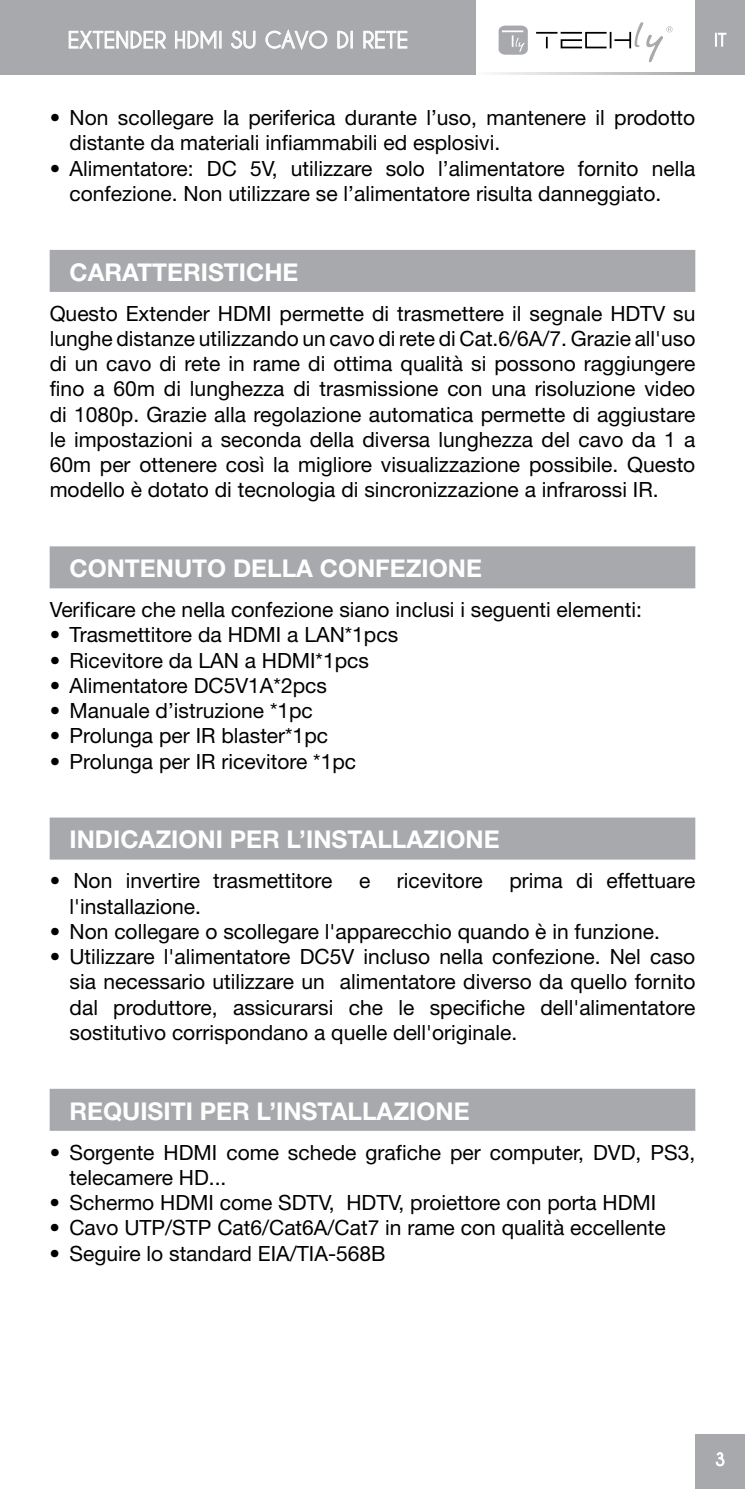
<style>
.page{position:relative;width:745px;height:1489px;background:#fff}
.page>*{position:absolute;margin:0;border:0;box-sizing:border-box;transform-origin:0 0}
.t1{font:700 24.5px "Helvetica Neue LT Std";color:#fff}
.t2{font:700 22.75px "Caviar Dreams";color:#fff}
.t3{font:21px/25.2px "Helvetica Neue LT Std";color:#000}
</style>
<div class="page">
<svg style="left:475px;top:73px;width:219px;height:1px"></svg>
<div style="left:694px;top:0;width:50px;height:74px;background:#a7a9ac"></div>
<svg style="left:715px;top:33px;width:11px;height:14px"></svg>
<svg style="left:545px;top:37px;width:2px;height:11px"></svg>
<hr style="left:535px;top:32px;width:22px;height:2px;background:#000">
<svg style="left:498px;top:26px;width:29px;height:29px"></svg>
<svg style="left:560px;top:22px;width:112px;height:40px"></svg>
<div style="left:694px;top:1434px;width:50px;height:54px;background:#a7a9ac"></div>
<svg style="left:715px;top:1452px;width:9px;height:14px"></svg>
<div style="left:0;top:0;width:475px;height:74px;background:#a7a9ac"></div>
<svg style="left:69px;top:31px;width:97px;height:18px"></svg>
<svg style="left:175px;top:31px;width:46px;height:18px"></svg>
<svg style="left:231px;top:31px;width:24px;height:18px"></svg>
<svg style="left:265px;top:29px;width:62px;height:21px"></svg>
<svg style="left:337px;top:31px;width:15px;height:18px"></svg>
<svg style="left:363px;top:31px;width:44px;height:18px"></svg>
<div style="left:50px;top:250px;width:644px;height:42px;background:#a7a9ac"></div>
<div style="left:50px;top:546px;width:644px;height:42px;background:#a7a9ac"></div>
<div style="left:50px;top:817px;width:644px;height:42px;background:#a7a9ac"></div>
<div style="left:50px;top:1088px;width:644px;height:42px;background:#a7a9ac"></div>
<p class="t2" style="left:67px;top:27px;width:342px">EXTENDER HDMI SU CAVO DI RETE</p>
<p class="t3" style="left:69px;top:105px;width:627px;text-indent:-20px">• Non scollegare la periferica durante l’uso, mantenere il prodotto distante da materiali infiammabili ed esplosivi.</p>
<p class="t3" style="left:69px;top:155px;width:627px;text-indent:-20px">• Alimentatore: DC 5V, utilizzare solo l’alimentatore fornito nella confezione. Non utilizzare se l’alimentatore risulta danneggiato.</p>
<p class="t1" style="left:69px;top:257px;width:230px">CARATTERISTICHE</p>
<p class="t3" style="left:50px;top:300px;width:647px;text-align:justify">Questo Extender HDMI permette di trasmettere il segnale HDTV su lunghe distanze utilizzando un cavo di rete di Cat.6/6A/7. Grazie all'uso di un cavo di rete in rame di ottima qualità si possono raggiungere fino a 60m di lunghezza di trasmissione con una risoluzione video di 1080p. Grazie alla regolazione automatica permette di aggiustare le impostazioni a seconda della diversa lunghezza del cavo da 1 a 60m per ottenere così la migliore visualizzazione possibile. Questo modello è dotato di tecnologia di sincronizzazione a infrarossi IR.</p>
<p class="t1" style="left:69px;top:553px;width:414px">CONTENUTO DELLA CONFEZIONE</p>
<p class="t3" style="left:50px;top:597px;width:593px">Verificare che nella confezione siano inclusi i seguenti elementi:</p>
<p class="t3" style="left:50px;top:622px;width:350px">• Trasmettitore da HDMI a LAN*1pcs</p>
<p class="t3" style="left:50px;top:647px;width:320px">• Ricevitore da LAN a HDMI*1pcs</p>
<p class="t3" style="left:50px;top:672px;width:278px">• Alimentatore DC5V1A*2pcs</p>
<p class="t3" style="left:50px;top:697px;width:264px">• Manuale d’istruzione *1pc</p>
<p class="t3" style="left:50px;top:723px;width:280px">• Prolunga per IR blaster*1pc</p>
<p class="t3" style="left:50px;top:748px;width:308px">• Prolunga per IR ricevitore *1pc</p>
<p class="t1" style="left:69px;top:824px;width:431px">INDICAZIONI PER L’INSTALLAZIONE</p>
<p class="t3" style="left:50px;top:868px;width:284px">• Non invertire trasmettitore</p>
<p class="t3" style="left:359px;top:868px;width:13px">e</p>
<p class="t3" style="left:396px;top:868px;width:87px">ricevitore</p>
<p class="t3" style="left:509px;top:868px;width:187px">prima di effettuare</p>
<p class="t3" style="left:69px;top:893px;width:133px">l'installazione.</p>
<p class="t3" style="left:50px;top:918px;width:611px">• Non collegare o scollegare l'apparecchio quando è in funzione.</p>
<p class="t3" style="left:69px;top:943px;width:627px;text-align:justify;text-indent:-20px">• Utilizzare l'alimentatore DC5V incluso nella confezione. Nel caso sia necessario utilizzare un alimentatore diverso da quello fornito dal produttore, assicurarsi che le specifiche dell'alimentatore sostitutivo corrispondano a quelle dell'originale.</p>
<p class="t1" style="left:69px;top:1095px;width:401px">REQUISITI PER L’INSTALLAZIONE</p>
<p class="t3" style="left:69px;top:1139px;width:627px;text-indent:-20px">• Sorgente HDMI come schede grafiche per computer, DVD, PS3, telecamere HD...</p>
<p class="t3" style="left:50px;top:1189px;width:608px">• Schermo HDMI come SDTV, HDTV, proiettore con porta HDMI</p>
<p class="t3" style="left:50px;top:1214px;width:617px">• Cavo UTP/STP Cat6/Cat6A/Cat7 in rame con qualità eccellente</p>
<p class="t3" style="left:50px;top:1239px;width:337px">• Seguire lo standard EIA/TIA-568B</p>
</div>
